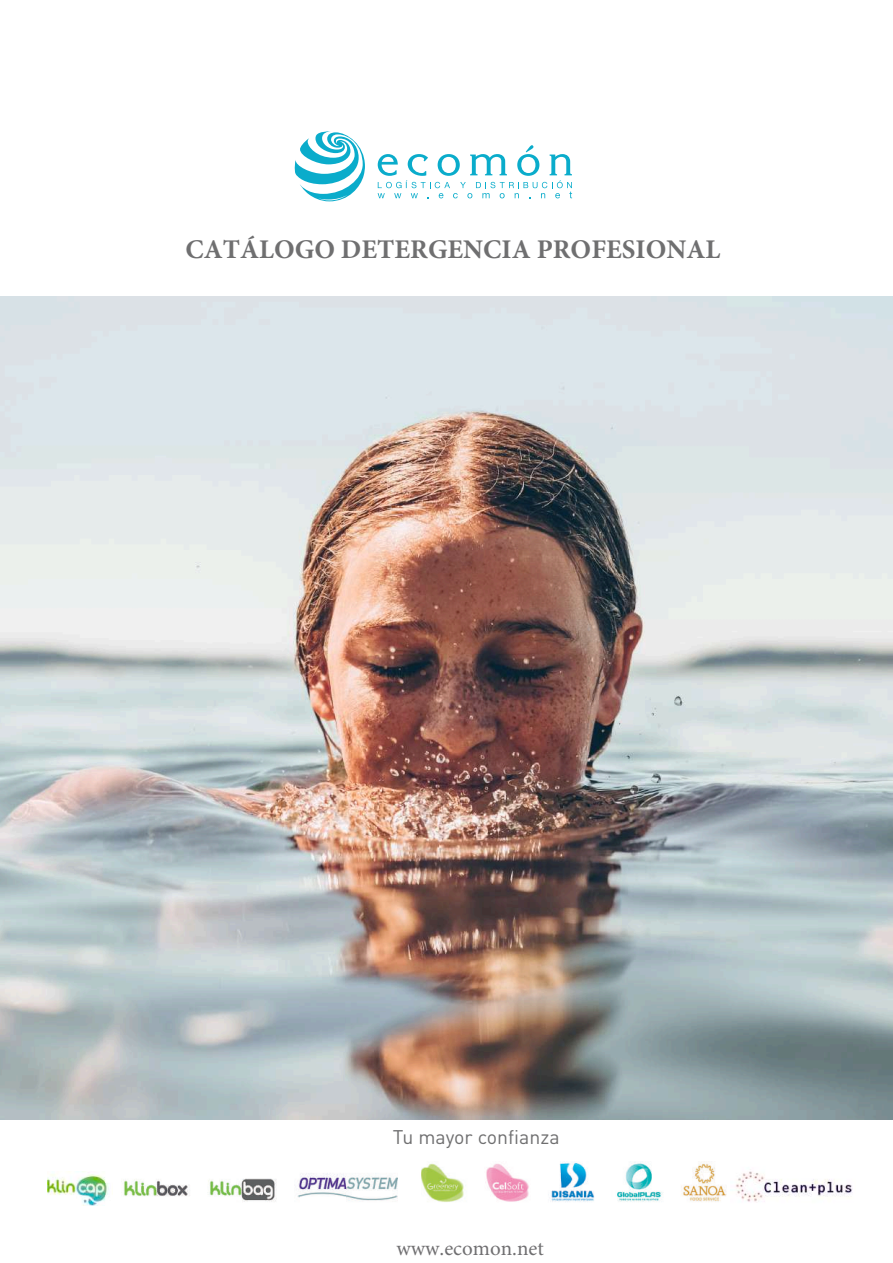
<style>
.page{position:relative;width:893px;height:1263px;background:#fff}
.page>*{position:absolute;margin:0;border:0;box-sizing:border-box;transform-origin:0 0}
.t1{font:700 27px "Minion Pro";color:#6f6f70}
.t2{font:21px "Minion Pro";color:#706f71}
.t3{font:19.5px "DIN";color:#6f6f70}
</style>
<div class="page">
<svg style="left:294px;top:131px;width:71px;height:70px"></svg>
<svg style="left:378px;top:145px;width:194px;height:53px"></svg>
<img style="left:0;top:297px;width:893px;height:822px">
<img style="left:123px;top:1161px;width:604px;height:41px">
<img style="left:736px;top:1171px;width:117px;height:31px">
<img style="left:48px;top:1171px;width:61px;height:34px">
<p class="t1" style="left:186px;top:231px;width:536px">CATÁLOGO DETERGENCIA PROFESIONAL</p>
<p class="t3" style="left:393px;top:1125px;width:168px">Tu mayor confianza</p>
<p class="t2" style="left:396px;top:1234px;width:149px">www.ecomon.net</p>
</div>
